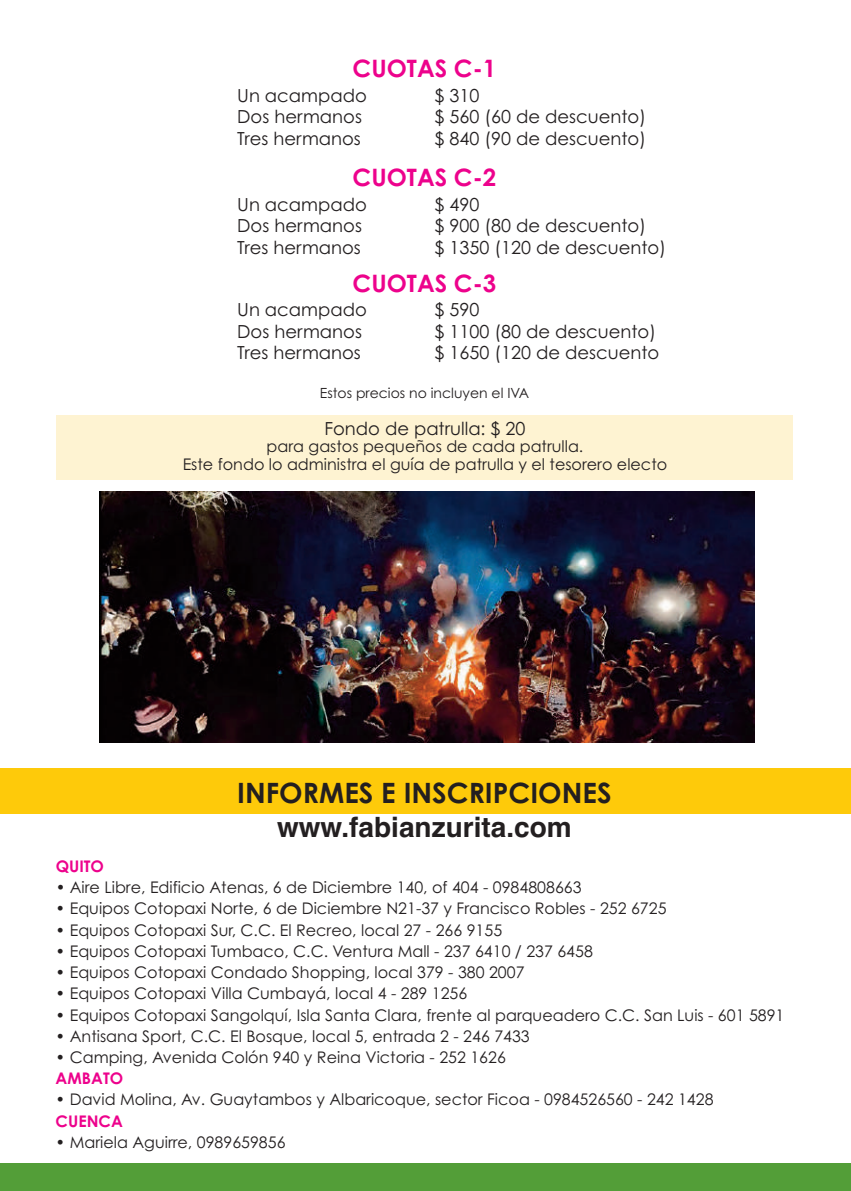
<style>
.page{position:relative;width:851px;height:1191px;background:#fff}
.page>*{position:absolute;margin:0;border:0;box-sizing:border-box;transform-origin:0 0}
.t1{font:700 28px "Century Gothic";color:#231f20}
.t2{font:700 28px "Helvetica";color:#231f20}
.t3{font:700 24px "Century Gothic";color:#ed028c}
.t4{font:18px "Century Gothic";color:#231f20}
.t5{font:16px/17.6px "Century Gothic";color:#231f20;text-align:center}
.t6{font:700 16px "Century Gothic";color:#ed028c}
.t7{font:14px "Century Gothic";color:#231f20}
</style>
<div class="page">
<div style="left:0;top:768px;width:850px;height:46px;background:#feca0a"></div>
<div style="left:0;top:1163px;width:850px;height:28px;background:#539e38"></div>
<img style="left:100px;top:491px;width:654px;height:251px">
<div style="left:57px;top:415px;width:736px;height:64px;background:#fef3d2"></div>
<h2 class="t3" style="left:352px;top:55px;width:145px">CUOTAS C-1</h2>
<p class="t4" style="left:237px;top:85px;width:131px">Un acampado</p>
<p class="t4" style="left:434px;top:85px;width:46px">$ 310</p>
<p class="t4" style="left:237px;top:106px;width:126px">Dos hermanos</p>
<p class="t4" style="left:434px;top:106px;width:213px">$ 560 (60 de descuento)</p>
<p class="t4" style="left:237px;top:128px;width:125px">Tres hermanos</p>
<p class="t4" style="left:434px;top:128px;width:213px">$ 840 (90 de descuento)</p>
<h2 class="t3" style="left:352px;top:164px;width:145px">CUOTAS C-2</h2>
<p class="t4" style="left:237px;top:194px;width:131px">Un acampado</p>
<p class="t4" style="left:434px;top:194px;width:46px">$ 490</p>
<p class="t4" style="left:237px;top:216px;width:126px">Dos hermanos</p>
<p class="t4" style="left:434px;top:216px;width:213px">$ 900 (80 de descuento)</p>
<p class="t4" style="left:237px;top:237px;width:125px">Tres hermanos</p>
<p class="t4" style="left:434px;top:237px;width:233px">$ 1350 (120 de descuento)</p>
<h2 class="t3" style="left:352px;top:269px;width:145px">CUOTAS C-3</h2>
<p class="t4" style="left:237px;top:299px;width:131px">Un acampado</p>
<p class="t4" style="left:434px;top:299px;width:46px">$ 590</p>
<p class="t4" style="left:237px;top:321px;width:126px">Dos hermanos</p>
<p class="t4" style="left:434px;top:321px;width:223px">$ 1100 (80 de descuento)</p>
<p class="t4" style="left:237px;top:342px;width:125px">Tres hermanos</p>
<p class="t4" style="left:434px;top:342px;width:226px">$ 1650 (120 de descuento</p>
<p class="t7" style="left:320px;top:385px;width:211px">Estos precios no incluyen el IVA</p>
<p class="t4" style="left:324px;top:418px;width:203px">Fondo de patrulla: $ 20</p>
<p class="t5" style="left:183px;top:438px;width:486px">para gastos pequeños de cada patrulla.<br>Este fondo lo administra el guía de patrulla y el tesorero electo</p>
<h1 class="t1" style="left:237px;top:777px;width:376px">INFORMES E INSCRIPCIONES</h1>
<h1 class="t2" style="left:277px;top:811px;width:296px">www.fabianzurita.com</h1>
<p class="t6" style="left:56px;top:857px;width:50px">QUITO</p>
<p class="t5" style="left:56px;top:879px;width:527px">• Aire Libre, Edificio Atenas, 6 de Diciembre 140, of 404 - 0984808663</p>
<p class="t5" style="left:56px;top:900px;width:612px">• Equipos Cotopaxi Norte, 6 de Diciembre N21-37 y Francisco Robles - 252 6725</p>
<p class="t5" style="left:56px;top:921px;width:448px">• Equipos Cotopaxi Sur, C.C. El Recreo, local 27 - 266 9155</p>
<p class="t5" style="left:56px;top:942px;width:538px">• Equipos Cotopaxi Tumbaco, C.C. Ventura Mall - 237 6410 / 237 6458</p>
<p class="t5" style="left:56px;top:963px;width:470px">• Equipos Cotopaxi Condado Shopping, local 379 - 380 2007</p>
<p class="t5" style="left:56px;top:985px;width:413px">• Equipos Cotopaxi Villa Cumbayá, local 4 - 289 1256</p>
<p class="t5" style="left:56px;top:1006px;width:730px">• Equipos Cotopaxi Sangolquí, Isla Santa Clara, frente al parqueadero C.C. San Luis - 601 5891</p>
<p class="t5" style="left:56px;top:1027px;width:475px">• Antisana Sport, C.C. El Bosque, local 5, entrada 2 - 246 7433</p>
<p class="t5" style="left:56px;top:1048px;width:451px">• Camping, Avenida Colón 940 y Reina Victoria - 252 1626</p>
<p class="t6" style="left:56px;top:1069px;width:69px">AMBATO</p>
<p class="t5" style="left:56px;top:1091px;width:659px">• David Molina, Av. Guaytambos y Albaricoque, sector Ficoa - 0984526560 - 242 1428</p>
<p class="t6" style="left:56px;top:1111px;width:69px">CUENCA</p>
<p class="t5" style="left:56px;top:1133px;width:231px">• Mariela Aguirre, 0989659856</p>
</div>
